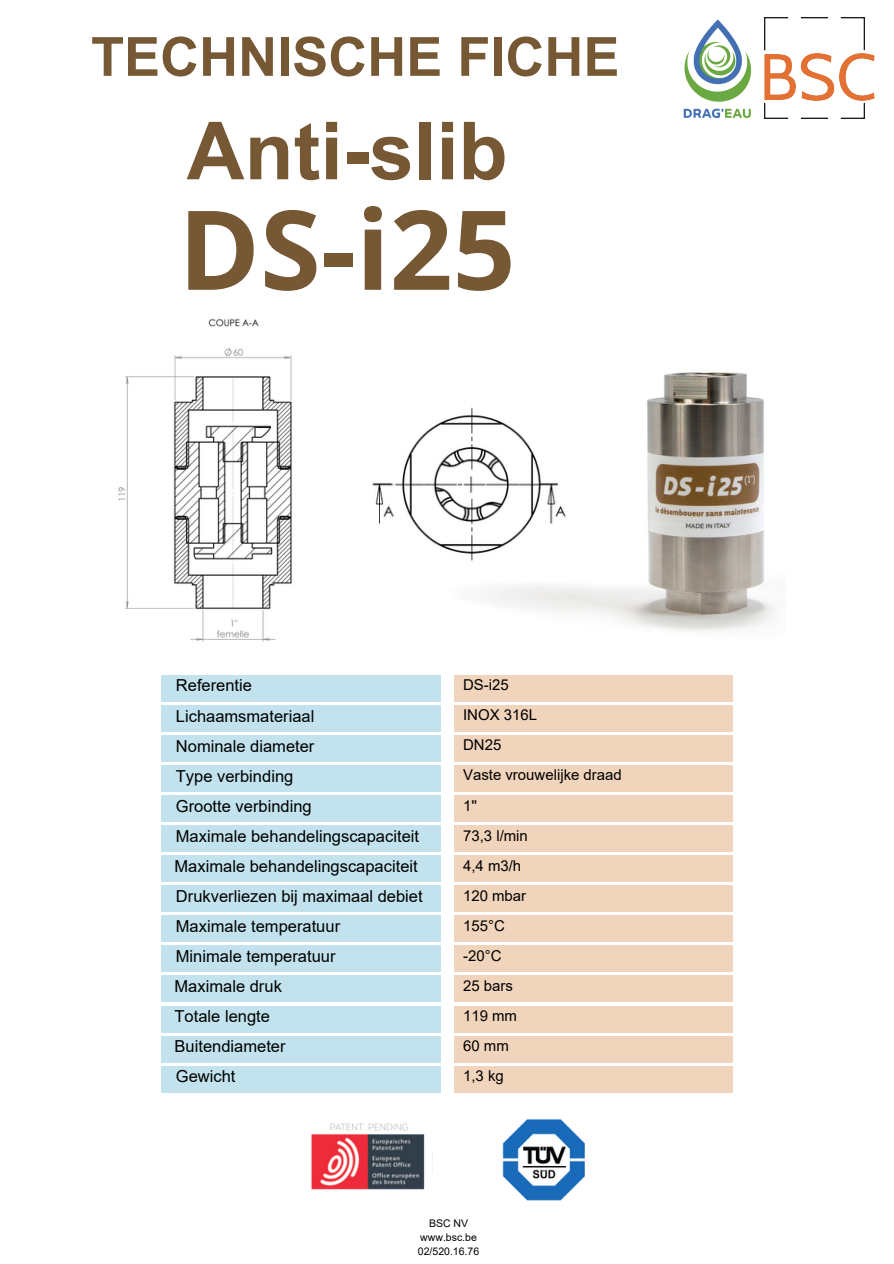
<style>
.page{position:relative;width:894px;height:1264px;background:#fff}
.page>*{position:absolute;margin:0;border:0;box-sizing:border-box;transform-origin:0 0}
.t1{font:700 110.25px "Open Sans";color:#765834}
.t2{font:700 80.1px "Arial";color:#765834}
.t3{font:700 54px "Arial";color:#765834}
.t4{font:16.5px "Arial";color:#000}
.t5{font:15px "Arial";color:#000}
.t6{font:10.5px/14px "Arial";color:#000;text-align:center}
</style>
<div class="page">
<img style="left:311px;top:1123px;width:114px;height:67px">
<img style="left:502px;top:1119px;width:83px;height:82px">
<div style="left:162px;top:675px;width:279px;height:26px;background:#c2e3ed"></div>
<div style="left:162px;top:705px;width:279px;height:26px;background:#c2e3ed"></div>
<div style="left:162px;top:735px;width:279px;height:26px;background:#c2e3ed"></div>
<div style="left:162px;top:765px;width:279px;height:26px;background:#c2e3ed"></div>
<div style="left:162px;top:795px;width:279px;height:26px;background:#c2e3ed"></div>
<div style="left:162px;top:825px;width:279px;height:26px;background:#c2e3ed"></div>
<div style="left:162px;top:855px;width:279px;height:26px;background:#c2e3ed"></div>
<div style="left:162px;top:885px;width:279px;height:26px;background:#c2e3ed"></div>
<div style="left:162px;top:915px;width:279px;height:26px;background:#c2e3ed"></div>
<div style="left:162px;top:945px;width:279px;height:27px;background:#c2e3ed"></div>
<div style="left:162px;top:975px;width:279px;height:27px;background:#c2e3ed"></div>
<div style="left:162px;top:1005px;width:279px;height:27px;background:#c2e3ed"></div>
<div style="left:162px;top:1035px;width:279px;height:27px;background:#c2e3ed"></div>
<div style="left:162px;top:1066px;width:279px;height:26px;background:#c2e3ed"></div>
<div style="left:454px;top:675px;width:278px;height:26px;background:#f1d4bc"></div>
<div style="left:454px;top:705px;width:278px;height:26px;background:#f1d4bc"></div>
<div style="left:454px;top:735px;width:278px;height:26px;background:#f1d4bc"></div>
<div style="left:454px;top:765px;width:278px;height:26px;background:#f1d4bc"></div>
<div style="left:454px;top:795px;width:278px;height:26px;background:#f1d4bc"></div>
<div style="left:454px;top:825px;width:278px;height:26px;background:#f1d4bc"></div>
<div style="left:454px;top:855px;width:278px;height:26px;background:#f1d4bc"></div>
<div style="left:454px;top:885px;width:278px;height:26px;background:#f1d4bc"></div>
<div style="left:454px;top:915px;width:278px;height:26px;background:#f1d4bc"></div>
<div style="left:454px;top:945px;width:278px;height:27px;background:#f1d4bc"></div>
<div style="left:454px;top:975px;width:278px;height:27px;background:#f1d4bc"></div>
<div style="left:454px;top:1005px;width:278px;height:27px;background:#f1d4bc"></div>
<div style="left:454px;top:1035px;width:278px;height:27px;background:#f1d4bc"></div>
<div style="left:454px;top:1066px;width:278px;height:26px;background:#f1d4bc"></div>
<img style="left:482px;top:372px;width:293px;height:260px">
<img style="left:372px;top:397px;width:200px;height:176px">
<img style="left:118px;top:318px;width:174px;height:324px">
<img style="left:683px;top:19px;width:69px;height:100px">
<img style="left:764px;top:18px;width:111px;height:101px">
<h3 class="t3" style="left:91px;top:19px;width:530px">TECHNISCHE FICHE</h3>
<p class="t2" style="left:187px;top:95px;width:322px">Anti-slib</p>
<p class="t1" style="left:178px;top:172px;width:338px">DS-i25</p>
<p class="t4" style="left:176px;top:674px;width:78px">Referentie</p>
<p class="t4" style="left:176px;top:704px;width:140px">Lichaamsmateriaal</p>
<p class="t4" style="left:176px;top:734px;width:140px">Nominale diameter</p>
<p class="t4" style="left:176px;top:764px;width:119px">Type verbinding</p>
<p class="t4" style="left:176px;top:794px;width:137px">Grootte verbinding</p>
<p class="t4" style="left:176px;top:824px;width:245px">Maximale behandelingscapaciteit</p>
<p class="t4" style="left:174px;top:854px;width:245px">Maximale behandelingscapaciteit</p>
<p class="t4" style="left:176px;top:884px;width:248px">Drukverliezen bij maximaal debiet</p>
<p class="t4" style="left:176px;top:914px;width:166px">Maximale temperatuur</p>
<p class="t4" style="left:176px;top:944px;width:161px">Minimale temperatuur</p>
<p class="t4" style="left:174px;top:975px;width:109px">Maximale druk</p>
<p class="t4" style="left:174px;top:1005px;width:97px">Totale lengte</p>
<p class="t4" style="left:174px;top:1035px;width:112px">Buitendiameter</p>
<p class="t5" style="left:463px;top:674px;width:47px">DS-i25</p>
<p class="t5" style="left:463px;top:704px;width:75px">INOX 316L</p>
<p class="t5" style="left:463px;top:734px;width:40px">DN25</p>
<p class="t5" style="left:463px;top:764px;width:160px">Vaste vrouwelijke draad</p>
<p class="t5" style="left:463px;top:795px;width:16px">1''</p>
<p class="t5" style="left:463px;top:825px;width:66px">73,3 l/min</p>
<p class="t5" style="left:463px;top:855px;width:60px">4,4 m3/h</p>
<p class="t5" style="left:463px;top:885px;width:65px">120 mbar</p>
<p class="t5" style="left:463px;top:915px;width:43px">155°C</p>
<p class="t5" style="left:463px;top:945px;width:40px">-20°C</p>
<p class="t5" style="left:463px;top:975px;width:51px">25 bars</p>
<p class="t5" style="left:463px;top:1005px;width:55px">119 mm</p>
<p class="t5" style="left:463px;top:1035px;width:47px">60 mm</p>
<p class="t4" style="left:176px;top:1065px;width:61px">Gewicht</p>
<p class="t5" style="left:463px;top:1065px;width:42px">1,3 kg</p>
<p class="t6" style="left:418px;top:1215px;width:63px">BSC NV www.bsc.be<br>02/520.16.76</p>
</div>
